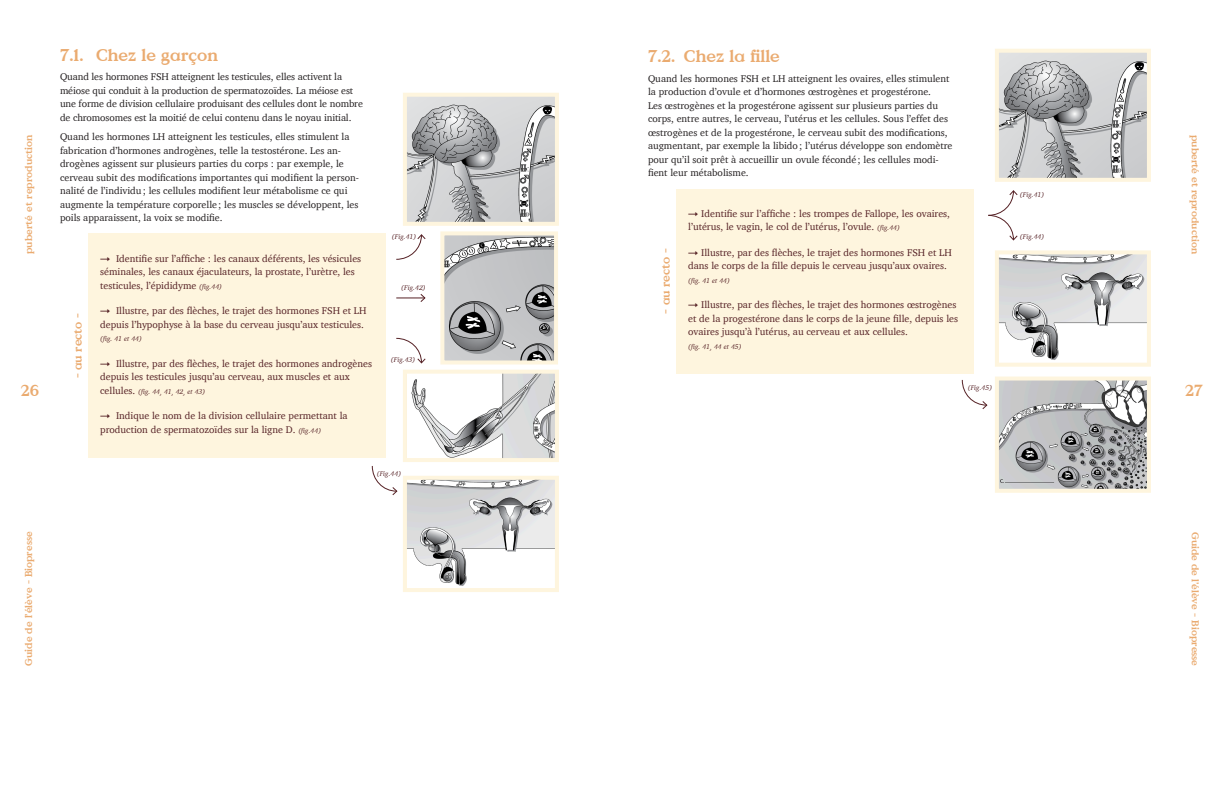
<style>
.page{position:relative;width:1224px;height:792px;background:#fff}
.page>*{position:absolute;margin:0;border:0;box-sizing:border-box;transform-origin:0 0}
.t1{font:17px "Value Serif";color:#eaab70}
.t2{font:16px "Value Serif";color:#eaab70}
.t3{font:12px "Value Serif";letter-spacing:-.01em;color:#eaab70}
.Texte_courant{font:10px/13.5px "Charter";color:#231f20}
.texte-boite{font:10px/13.5px "Charter";color:#552125}
.t4{font:10px "Value Serif";color:#eaab70}
.texte-boite-2{font:italic 7px "Charter";color:#552125}
.s1{font-family:"Circular Std"}
.s2{font-style:italic;font-size:7px}
.s3{font-style:normal;font-size:10px}
</style>
<div class="page">
<div style="left:88px;top:234px;width:298px;height:224px;background:#fef5de"></div>
<div style="left:676px;top:189px;width:298px;height:184px;background:#fef5de"></div>
<svg style="left:995px;top:250px;width:156px;height:117px"></svg>
<svg style="left:988px;top:49px;width:163px;height:192px"></svg>
<svg style="left:961px;top:376px;width:190px;height:117px"></svg>
<svg style="left:371px;top:93px;width:188px;height:499px"></svg>
<p class="t1" style="left:60px;top:45px;width:160px">7.1. Chez le garçon</p>
<p class="Texte_courant" style="left:60px;top:70px;width:304px">Quand les hormones FSH atteignent les testicules, elles activent la méiose qui conduit à la production de spermatozoïdes. La méiose est une forme de division cellulaire produisant des cellules dont le nombre de chromosomes est la moitié de celui contenu dans le noyau initial.</p>
<p class="Texte_courant" style="left:60px;top:130px;width:300px">Quand les hormones LH atteignent les testicules, elles stimulent la fabrication d’hormones androgènes, telle la testostérone. Les an&shy;drogènes agissent sur plusieurs parties du corps : par exemple, le cerveau subit des modifications importantes qui modifient la person&shy;nalité de l’individu; les cellules modifient leur métabolisme ce qui augmente la température corporelle ; les muscles se développent, les poils apparaissent, la voix se modifie.</p>
<p class="t1" style="left:648px;top:46px;width:133px">7.2. Chez la fille</p>
<p class="Texte_courant" style="left:648px;top:72px;width:306px">Quand les hormones FSH et LH atteignent les ovaires, elles stimulent la production d’ovule et d’hormones œstrogènes et progestérone.<br>Les œstrogènes et la progestérone agissent sur plusieurs parties du corps, entre autres, le cerveau, l’utérus et les cellules. Sous l’effet des œstrogènes et de la progestérone, le cerveau subit des modifications, augmentant, par exemple la libido; l’utérus développe son endomètre pour qu’il soit prêt à accueillir un ovule fécondé; les cellules modi&shy;fient leur métabolisme.</p>
<p class="t4" style="left:23px;top:254px;width:121px;rotate:-90deg">puberté et reproduction</p>
<p class="t4" style="left:1201px;top:135px;width:121px;rotate:90deg">puberté et reproduction</p>
<p class="texte-boite-2" style="left:1020px;top:189px;width:26px">(Fig.41)</p>
<p class="texte-boite" style="left:688px;top:206px;width:263px"><span class="s1">→</span> Identifie sur l’affiche : les trompes de Fallope, les ovaires, l’utérus, le vagin, le col de l’utérus, l’ovule. <span class="s2">(fig.44)</span></p>
<p class="texte-boite" style="left:688px;top:245px;width:265px"><span class="s1">→</span> Illustre, par des flèches, le trajet des hormones FSH et LH dans le corps de la fille depuis le cerveau jusqu’aux ovaires.</p>
<p class="texte-boite-2" style="left:688px;top:275px;width:43px">(fig. 41 et 44)</p>
<p class="texte-boite" style="left:688px;top:298px;width:271px"><span class="s1">→</span> Illustre, par des flèches, le trajet des hormones œstrogènes et de la progestérone dans le corps de la jeune fille, depuis les ovaires jusqu’à l’utérus, au cerveau et aux cellules.</p>
<p class="texte-boite-2" style="left:688px;top:341px;width:55px">(fig. 41, 44 et 45)</p>
<p class="texte-boite-2" style="left:392px;top:231px;width:26px">(Fig.41)</p>
<p class="texte-boite-2" style="left:1020px;top:231px;width:26px">(Fig.44)</p>
<p class="t3" style="left:658px;top:314px;width:67px;rotate:-90deg">- au recto -</p>
<p class="texte-boite" style="left:100px;top:251px;width:263px"><span class="s1">→</span> Identifie sur l’affiche : les canaux déférents, les vésicules séminales, les canaux éjaculateurs, la prostate, l’urètre, les testicules, l’épididyme <span class="s2">(fig.44)</span></p>
<p class="texte-boite" style="left:100px;top:304px;width:268px"><span class="s1">→</span> Illustre, par des flèches, le trajet des hormones FSH et LH depuis l’hypophyse à la base du cerveau jusqu’aux testicules.</p>
<p class="texte-boite-2" style="left:100px;top:333px;width:43px">(fig. 41 et 44)</p>
<p class="texte-boite" style="left:100px;top:356px;width:273px"><span class="s1">→</span> Illustre, par des flèches, le trajet des hormones androgènes depuis les testicules jusqu’au cerveau, aux muscles et aux</p>
<p class="texte-boite-2" style="left:100px;top:385px;width:107px"><span class="s3">cellules.</span> (fig. 44, 41, 42, et 43)</p>
<p class="texte-boite" style="left:100px;top:409px;width:249px"><span class="s1">→</span> Indique le nom de la division cellulaire permettant la production de spermatozoïdes sur la ligne D. <span class="s2">(fig.44)</span></p>
<p class="texte-boite-2" style="left:401px;top:282px;width:26px">(Fig.42)</p>
<p class="t3" style="left:70px;top:378px;width:67px;rotate:-90deg">- au recto -</p>
<p class="texte-boite-2" style="left:391px;top:353px;width:26px">(Fig.43)</p>
<h2 class="t2" style="left:21px;top:381px;width:20px">26</h2>
<h2 class="t2" style="left:1185px;top:381px;width:19px">27</h2>
<p class="texte-boite-2" style="left:968px;top:382px;width:26px">(Fig.45)</p>
<p class="texte-boite-2" style="left:377px;top:467px;width:26px">(Fig.44)</p>
<p class="t4" style="left:23px;top:666px;width:136px;rotate:-90deg">Guide de l’élève - Biopresse</p>
<p class="t4" style="left:1201px;top:532px;width:136px;rotate:90deg">Guide de l’élève - Biopresse</p>
</div>
